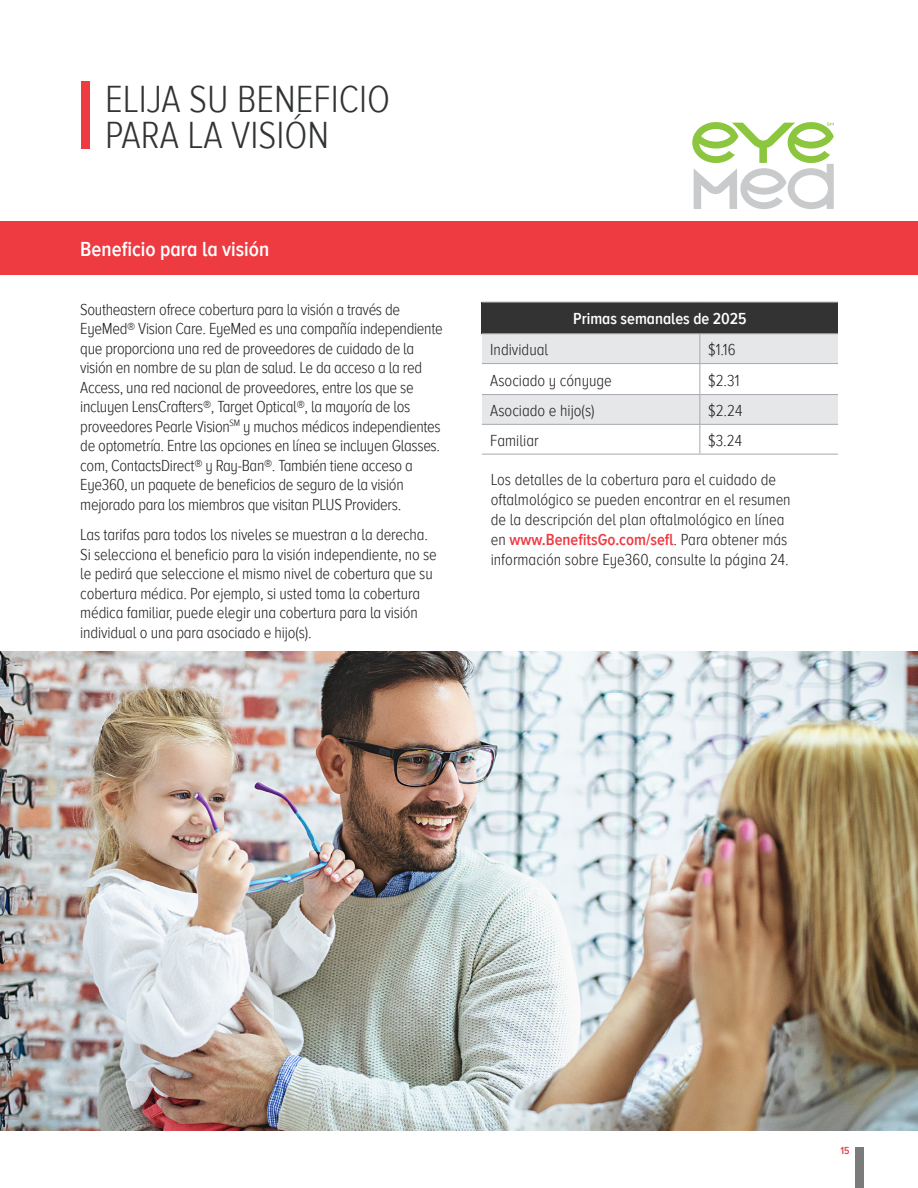
<style>
.page{position:relative;width:918px;height:1188px;background:#fff}
.page>*{position:absolute;margin:0;border:0;box-sizing:border-box;transform-origin:0 0}
.t1{font:300 39px/36px "Proxima Nova A Cond";color:#323333}
.t2{font:600 21px "Proxima Nova A Cond";color:#fff}
.t3{font:300 16.5px/19.5px "Proxima Nova A Cond";letter-spacing:-.02em;color:#231f20}
.t4{font:300 16.5px/19.8px "Proxima Nova A Cond";color:#231f20}
.t5{font:600 16.5px "Proxima Nova A Cond";color:#fff}
.t6{font:600 10.5px "Proxima Nova A Cond";color:#ee3a41}
.s1{font-weight:600;color:#ee3a41}
</style>
<div class="page">
<div style="left:855px;top:1148px;width:9px;height:40px;background:#7b7b7b"></div>
<img style="left:0;top:652px;width:918px;height:479px">
<div style="left:482px;top:302px;width:356px;height:32px;background:#323332"></div>
<hr style="left:482px;top:302px;width:218px;height:1px;background:#a8a9ad">
<hr style="left:700px;top:302px;width:138px;height:1px;background:#a8a9ad">
<hr style="left:482px;top:333px;width:218px;height:1px;background:#a8a9ad">
<hr style="left:700px;top:333px;width:138px;height:1px;background:#a8a9ad">
<svg style="left:482px;top:334px;width:356px;height:120px"></svg>
<hr style="left:482px;top:454px;width:218px;height:1px;background:#a8a9ad">
<hr style="left:700px;top:454px;width:138px;height:1px;background:#a8a9ad">
<svg style="left:692px;top:122px;width:142px;height:87px"></svg>
<div style="left:81px;top:81px;width:9px;height:67px;background:#ee3a41"></div>
<div style="left:0;top:221px;width:918px;height:54px;background:#ee3a41"></div>
<p class="t1" style="left:105px;top:82px;width:287px">ELIJA SU BENEFICIO<br>PARA LA VISIÓN</p>
<p class="t2" style="left:80px;top:237px;width:190px">Beneficio para la visión</p>
<p class="t3" style="left:80px;top:300px;width:364px">Southeastern ofrece cobertura para la visión a través de EyeMed® Vision Care. EyeMed es una compañía independiente que proporciona una red de proveedores de cuidado de la visión en nombre de su plan de salud. Le da acceso a la red Access, una red nacional de proveedores, entre los que se incluyen LensCrafters®, Target Optical®, la mayoría de los proveedores Pearle Vision<sup>SM</sup> y muchos médicos independientes de optometría. Entre las opciones en línea se incluyen Glasses. com, ContactsDirect® y Ray-Ban®. También tiene acceso a Eye360, un paquete de beneficios de seguro de la visión mejorado para los miembros que visitan PLUS Providers.</p>
<p class="t3" style="left:80px;top:525px;width:358px">Las tarifas para todos los niveles se muestran a la derecha.<br>Si selecciona el beneficio para la visión independiente, no se le pedirá que seleccione el mismo nivel de cobertura que su cobertura médica. Por ejemplo, si usted toma la cobertura médica familiar, puede elegir una cobertura para la visión individual o una para asociado e hijo(s).</p>
<p class="t5" style="left:573px;top:310px;width:175px">Primas semanales de 2025</p>
<p class="t4" style="left:490px;top:340px;width:59px">Individual</p>
<p class="t3" style="left:708px;top:340px;width:29px">$1.16</p>
<p class="t4" style="left:490px;top:371px;width:123px">Asociado y cónyuge</p>
<p class="t3" style="left:708px;top:371px;width:33px">$2.31</p>
<p class="t4" style="left:490px;top:401px;width:106px">Asociado e hijo(s)</p>
<p class="t3" style="left:708px;top:401px;width:36px">$2.24</p>
<p class="t4" style="left:490px;top:431px;width:50px">Familiar</p>
<p class="t3" style="left:708px;top:431px;width:35px">$3.24</p>
<p class="t4" style="left:491px;top:470px;width:302px">Los detalles de la cobertura para el cuidado de oftalmológico se pueden encontrar en el resumen de la descripción del plan oftalmológico en línea en <span class="s1">www.BenefitsGo.com/sefl</span>. Para obtener más información sobre Eye360, consulte la página 24.</p>
<p class="t6" style="left:840px;top:1145px;width:11px">15</p>
</div>
